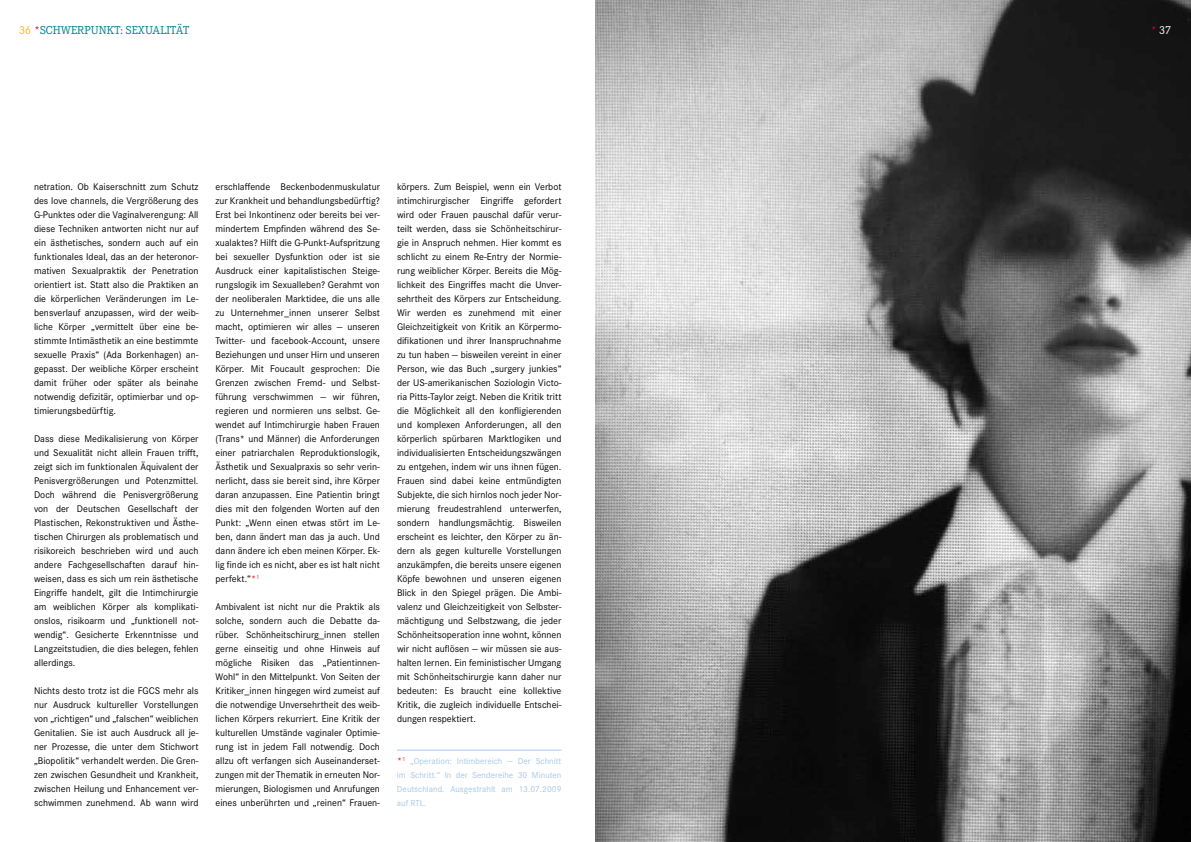
<style>
.page{position:relative;width:1191px;height:842px;background:#fff}
.page>*{position:absolute;margin:0;border:0;box-sizing:border-box;transform-origin:0 0}
.t1{font:12px "Corporate E";color:#008396}
.t2{font:12px "Corporate E";color:#fff}
.t3{font:10px/14px "Corporate S";color:#000;text-align:justify}
.t4{font:9px/14px "Corporate S";color:#a7c7e6;text-align:justify}
.s1{color:#f9b526}
.s2{color:#e2001a}
.s3{font-size:10px;color:#e2001a}
</style>
<div class="page">
<img style="left:595px;top:0;width:596px;height:842px">
<hr style="left:397px;top:750px;width:164px;height:1px;background:#a7c7e6">
<p class="t1" style="left:19px;top:24px;width:60px"><span class="s1">36</span> <span class="s2">*</span>SCHWERPU</p>
<p class="t1" style="left:99px;top:24px;width:54px">NKT: SEXUALIT</p>
<p class="t1" style="left:176px;top:24px;width:13px">ÄT</p>
<p class="t2" style="left:1151px;top:24px;width:22px"><span class="s2">*</span>37</p>
<p class="t3" style="left:34px;top:180px;width:166px">netration. Ob Kaiserschnitt zum Schutz des love channels, die Vergrößerung des G-Punktes oder die Vaginalverengung: All diese Techniken antworten nicht nur auf ein ästhetisches, sondern auch auf ein funktionales Ideal, das an der heteronor&shy;mativen Sexualpraktik der Penetration orientiert ist. Statt also die Praktiken an die körperlichen Veränderungen im Le&shy;bensverlauf anzupassen, wird der weib&shy;liche Körper „vermittelt über eine be&shy;stimmte Intimästhetik an eine bestimmte sexuelle Praxis“ (Ada Borkenhagen) an&shy;gepasst. Der weibliche Körper erscheint damit früher oder später als beinahe notwendig defizitär, optimierbar und op&shy;timierungsbedürftig.</p>
<p class="t3" style="left:34px;top:432px;width:166px">Dass diese Medikalisierung von Körper und Sexualität nicht allein Frauen trifft, zeigt sich im funktionalen Äquivalent der Penisvergrößerungen und Potenzmittel.<br>Doch während die Penisvergrößerung von der Deutschen Gesellschaft der Plastischen, Rekonstruktiven und Ästhe&shy;tischen Chirurgen als problematisch und risikoreich beschrieben wird und auch andere Fachgesellschaften darauf hin&shy;weisen, dass es sich um rein ästhetische Eingriffe handelt, gilt die Intimchirurgie am weiblichen Körper als komplikati&shy;onslos, risikoarm und „funktionell not&shy;wendig“. Gesicherte Erkenntnisse und Langzeitstudien, die dies belegen, fehlen allerdings.</p>
<p class="t3" style="left:34px;top:684px;width:166px">Nichts desto trotz ist die FGCS mehr als nur Ausdruck kultureller Vorstellungen von „richtigen“ und „falschen“ weiblichen Genitalien. Sie ist auch Ausdruck all je&shy;ner Prozesse, die unter dem Stichwort „Biopolitik“ verhandelt werden. Die Gren&shy;zen zwischen Gesundheit und Krankheit, zwischen Heilung und Enhancement ver&shy;schwimmen zunehmend. Ab wann wird</p>
<p class="t3" style="left:215px;top:180px;width:166px">erschlaffende Beckenbodenmuskulatur zur Krankheit und behandlungsbedürftig?<br>Erst bei Inkontinenz oder bereits bei ver&shy;mindertem Empfinden während des Se&shy;xualaktes? Hilft die G-Punkt-Aufspritzung bei sexueller Dysfunktion oder ist sie Ausdruck einer kapitalistischen Steige&shy;rungslogik im Sexualleben? Gerahmt von der neoliberalen Marktidee, die uns alle zu Unternehmer_innen unserer Selbst macht, optimieren wir alles — unseren Twitter- und facebook-Account, unsere Beziehungen und unser Hirn und unseren Körper. Mit Foucault gesprochen: Die Grenzen zwischen Fremd- und Selbst&shy;führung verschwimmen — wir führen, regieren und normieren uns selbst. Ge&shy;wendet auf Intimchirurgie haben Frauen (Trans* und Männer) die Anforderungen einer patriarchalen Reproduktionslogik, Ästhetik und Sexualpraxis so sehr verin&shy;nerlicht, dass sie bereit sind, ihre Körper daran anzupassen. Eine Patientin bringt dies mit den folgenden Worten auf den Punkt: „Wenn einen etwas stört im Le&shy;ben, dann ändert man das ja auch. Und dann ändere ich eben meinen Körper. Ek&shy;lig finde ich es nicht, aber es ist halt nicht perfekt.“<span class="s2">*</span><sup>1</sup></p>
<p class="t3" style="left:215px;top:600px;width:166px">Ambivalent ist nicht nur die Praktik als solche, sondern auch die Debatte da&shy;rüber. Schönheitschirurg_innen stellen gerne einseitig und ohne Hinweis auf mögliche Risiken das „Patientinnen-Wohl“ in den Mittelpunkt. Von Seiten der Kritiker_innen hingegen wird zumeist auf die notwendige Unversehrtheit des weib&shy;lichen Körpers rekurriert. Eine Kritik der kulturellen Umstände vaginaler Optimie&shy;rung ist in jedem Fall notwendig. Doch allzu oft verfangen sich Auseinanderset&shy;zungen mit der Thematik in erneuten Nor&shy;mierungen, Biologismen und Anrufungen eines unberührten und „reinen“ Frauen-</p>
<p class="t3" style="left:397px;top:180px;width:166px">körpers. Zum Beispiel, wenn ein Verbot intimchirurgischer Eingriffe gefordert wird oder Frauen pauschal dafür verur&shy;teilt werden, dass sie Schönheitschirur&shy;gie in Anspruch nehmen. Hier kommt es schlicht zu einem Re-Entry der Normie&shy;rung weiblicher Körper. Bereits die Mög&shy;lichkeit des Eingriffes macht die Unver&shy;sehrtheit des Körpers zur Entscheidung.<br>Wir werden es zunehmend mit einer Gleichzeitigkeit von Kritik an Körpermo&shy;difikationen und ihrer Inanspruchnahme zu tun haben — bisweilen vereint in einer Person, wie das Buch „surgery junkies“ der US-amerikanischen Soziologin Victo&shy;ria Pitts-Taylor zeigt. Neben die Kritik tritt die Möglichkeit all den konfligierenden und komplexen Anforderungen, all den körperlich spürbaren Marktlogiken und individualisierten Entscheidungszwängen zu entgehen, indem wir uns ihnen fügen.<br>Frauen sind dabei keine entmündigten Subjekte, die sich hirnlos noch jeder Nor&shy;mierung freudestrahlend unterwerfen, sondern handlungsmächtig. Bisweilen erscheint es leichter, den Körper zu än&shy;dern als gegen kulturelle Vorstellungen anzukämpfen, die bereits unsere eigenen Köpfe bewohnen und unseren eigenen Blick in den Spiegel prägen. Die Ambi&shy;valenz und Gleichzeitigkeit von Selbster&shy;mächtigung und Selbstzwang, die jeder Schönheitsoperation inne wohnt, können wir nicht auflösen — wir müssen sie aus&shy;halten lernen. Ein feministischer Umgang mit Schönheitschirurgie kann daher nur bedeuten: Es braucht eine kollektive Kritik, die zugleich individuelle Entschei&shy;dungen respektiert.</p>
<p class="t4" style="left:397px;top:754px;width:166px"><span class="s3">*</span><sup>1</sup> „Operation: Intimbereich — Der Schnitt im Schritt.“ In der Sendereihe 30 Minuten Deutschland. Ausgestrahlt am 13.07.2009 auf RTL.</p>
</div>
